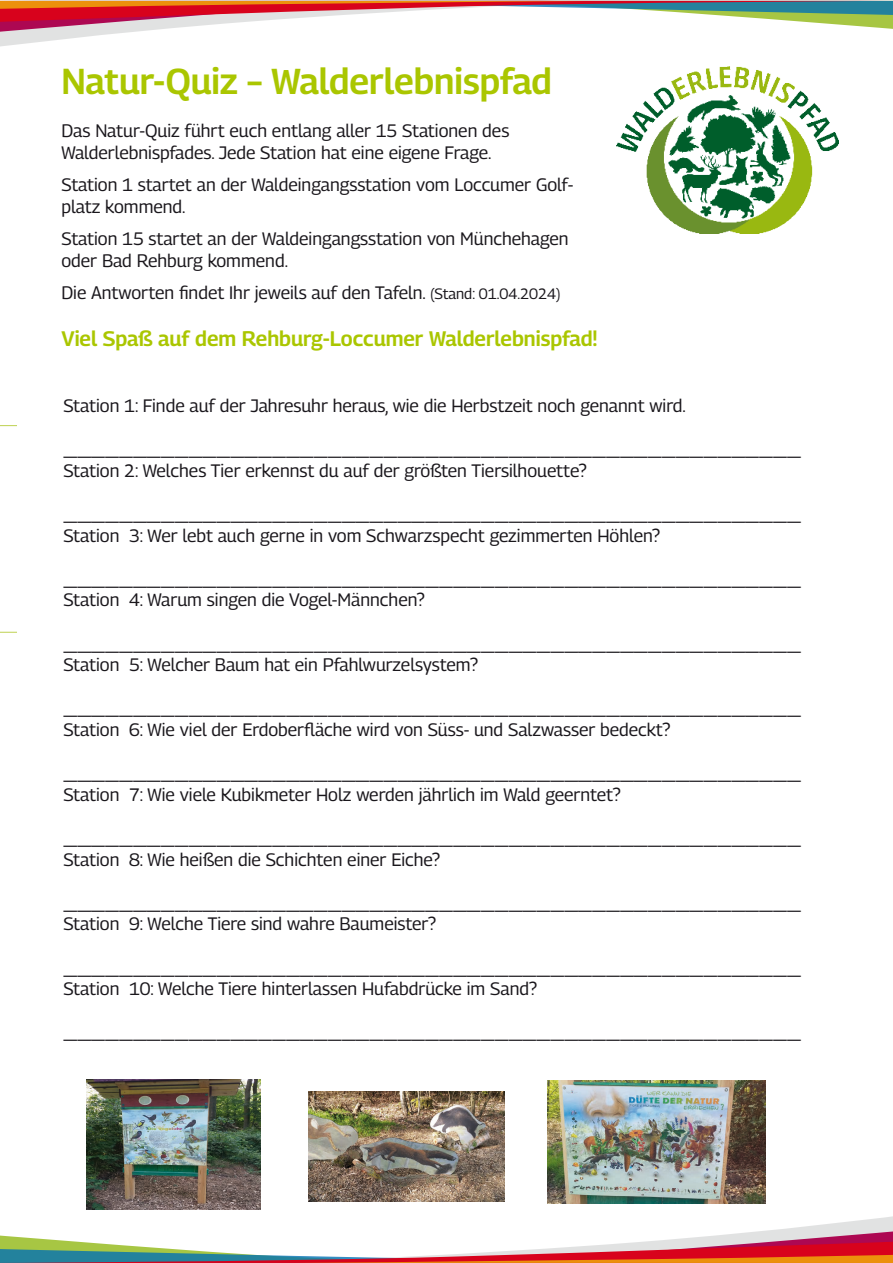
<style>
.page{position:relative;width:893px;height:1263px;background:#fff}
.page>*{position:absolute;margin:0;border:0;box-sizing:border-box;transform-origin:0 0}
.t1{font:600 36px "Georama";color:#aac600}
.t2{font:600 21px "Georama";color:#aac600}
.t3{font:18px/21.6px "Georama";color:#1a171c}
.s1{font-size:15px}
</style>
<div class="page">
<svg style="left:0;top:425px;width:17px;height:1px"></svg>
<svg style="left:0;top:632px;width:17px;height:1px"></svg>
<svg style="left:0;top:1px;width:893px;height:46px"></svg>
<svg style="left:0;top:1216px;width:893px;height:47px"></svg>
<img style="left:617px;top:67px;width:222px;height:166px">
<img style="left:86px;top:1079px;width:175px;height:131px">
<img style="left:547px;top:1080px;width:218px;height:123px">
<img style="left:309px;top:1091px;width:195px;height:110px">
<h1 class="t1" style="left:61px;top:55px;width:492px">Natur-Quiz – Walderlebnispfad</h1>
<p class="t3" style="left:61px;top:120px;width:449px">Das Natur-Quiz führt euch entlang aller 15 Stationen des<br>Walderlebnispfades. Jede Station hat eine eigene Frage.</p>
<p class="t3" style="left:61px;top:174px;width:514px">Station 1 startet an der Waldeingangsstation vom Loccumer Golf&shy;platz kommend.</p>
<p class="t3" style="left:61px;top:228px;width:509px">Station 15 startet an der Waldeingangsstation von Münchehagen oder Bad Rehburg kommend.</p>
<p class="t3" style="left:61px;top:282px;width:501px">Die Antworten findet Ihr jeweils auf den Tafeln. <span class="s1">(Stand: 01.04.2024)</span></p>
<p class="t2" style="left:61px;top:324px;width:538px">Viel Spaß auf dem Rehburg-Loccumer Walderlebnispfad!</p>
<p class="t3" style="left:63px;top:394px;width:624px">Station 1: Finde auf der Jahresuhr heraus, wie die Herbstzeit noch genannt wird.</p>
<p class="t3" style="left:63px;top:438px;width:739px">_____________________________________________________<br>Station 2: Welches Tier erkennst du auf der größten Tiersilhouette?</p>
<p class="t3" style="left:63px;top:502px;width:739px">_____________________________________________________<br>Station 3: Wer lebt auch gerne in vom Schwarzspecht gezimmerten Höhlen?</p>
<p class="t3" style="left:63px;top:567px;width:739px">_____________________________________________________<br>Station 4: Warum singen die Vogel-Männchen?</p>
<p class="t3" style="left:63px;top:632px;width:739px">_____________________________________________________<br>Station 5: Welcher Baum hat ein Pfahlwurzelsystem?</p>
<p class="t3" style="left:63px;top:697px;width:739px">_____________________________________________________<br>Station 6: Wie viel der Erdoberfläche wird von Süss- und Salzwasser bedeckt?</p>
<p class="t3" style="left:63px;top:762px;width:739px">_____________________________________________________<br>Station 7: Wie viele Kubikmeter Holz werden jährlich im Wald geerntet?</p>
<p class="t3" style="left:63px;top:826px;width:739px">_____________________________________________________<br>Station 8: Wie heißen die Schichten einer Eiche?</p>
<p class="t3" style="left:63px;top:891px;width:739px">_____________________________________________________<br>Station 9: Welche Tiere sind wahre Baumeister?</p>
<p class="t3" style="left:63px;top:956px;width:739px">_____________________________________________________<br>Station 10: Welche Tiere hinterlassen Hufabdrücke im Sand?</p>
<p class="t3" style="left:63px;top:1021px;width:739px">_____________________________________________________</p>
</div>
